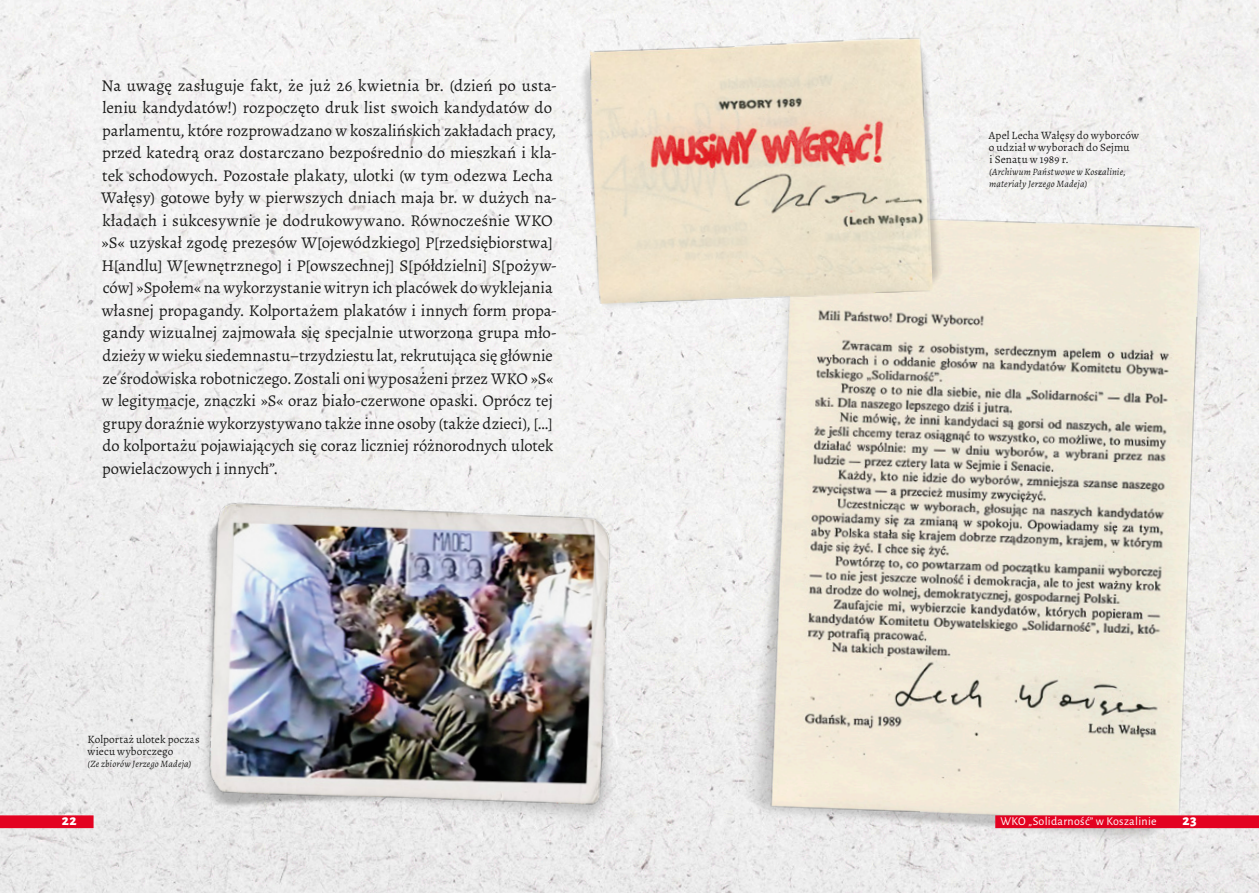
<style>
.page{position:relative;width:1259px;height:893px;background:#fff}
.page>*{position:absolute;margin:0;border:0;box-sizing:border-box;transform-origin:0 0}
.Akapit{font:16.5px/22.5px "Alegreya";color:#1c1c1b}
.t1{font:800 15px "Alegreya Sans";color:#fff}
.t2{font:12px "Alegreya Sans";letter-spacing:.025em;color:#fff}
.Podpisy{font:11.25px/12px "Alegreya";letter-spacing:.01em;color:#1c1c1b}
.Źródło_ikonograficzn{font:italic 9.75px/12px "Alegreya";letter-spacing:.02em;color:#1c1c1b}
</style>
<div class="page">
<img style="left:0;top:0;width:1259px;height:893px">
<img style="left:732px;top:209px;width:490px;height:653px">
<img style="left:760px;top:209px;width:446px;height:615px">
<img style="left:569px;top:29px;width:383px;height:288px">
<img style="left:589px;top:31px;width:343px;height:274px">
<div style="left:0;top:815px;width:94px;height:13px;background:#e30221"></div>
<div style="left:995px;top:815px;width:264px;height:13px;background:#e30221"></div>
<img style="left:193px;top:498px;width:438px;height:342px">
<img style="left:186px;top:496px;width:436px;height:312px">
<p class="Akapit" style="left:101px;top:74px;width:457px">Na uwagę zasługuje fakt, że już 26 kwietnia br. (dzień po usta&shy;leniu kandydatów!) rozpoczęto druk list swoich kandydatów do parlamentu, które rozprowadzano w koszalińskich zakładach pracy, przed katedrą oraz dostarczano bezpośrednio do mieszkań i kla&shy;tek schodowych. Pozostałe plakaty, ulotki (w tym odezwa Lecha Wałęsy) gotowe były w pierwszych dniach maja br. w dużych na&shy;kładach i sukcesywnie je dodrukowywano. Równocześnie WKO »S« uzyskał zgodę prezesów W[ojewódzkiego] P[rzedsiębiorstwa] H[andlu] W[ewnętrznego] i P[owszechnej] S[półdzielni] S[pożyw&shy;ców] »Społem« na wykorzystanie witryn ich placówek do wyklejania własnej propagandy. Kolportażem plakatów i innych form propa&shy;gandy wizualnej zajmowała się specjalnie utworzona grupa mło&shy;dzieży w wieku siedemnastu–trzydziestu lat, rekrutująca się głównie ze środowiska robotniczego. Zostali oni wyposażeni przez WKO »S« w legitymacje, znaczki »S« oraz biało-czerwone opaski. Oprócz tej grupy doraźnie wykorzystywano także inne osoby (także dzieci), […] do kolportażu pojawiających się coraz liczniej różnorodnych ulotek powielaczowych i innych”.</p>
<p class="Podpisy" style="left:87px;top:733px;width:114px">Kolportaż ulotek poczas wiecu wyborczego</p>
<p class="Źródło_ikonograficzn" style="left:87px;top:757px;width:106px">(Ze zbiorów Jerzego Madeja)</p>
<p class="Podpisy" style="left:988px;top:129px;width:152px">Apel Lecha Wałęsy do wyborców o udział w wyborach do Sejmu<br>i Senatu w 1989 r.</p>
<p class="Źródło_ikonograficzn" style="left:989px;top:166px;width:138px">(Archiwum Państwowe w Koszalinie, materiały Jerzego Madeja)</p>
<p class="t1" style="left:62px;top:809px;width:16px">22</p>
<p class="t2" style="left:1000px;top:813px;width:158px">WKO „Solidarność” w Koszalinie</p>
<p class="t1" style="left:1182px;top:809px;width:16px">23</p>
</div>
